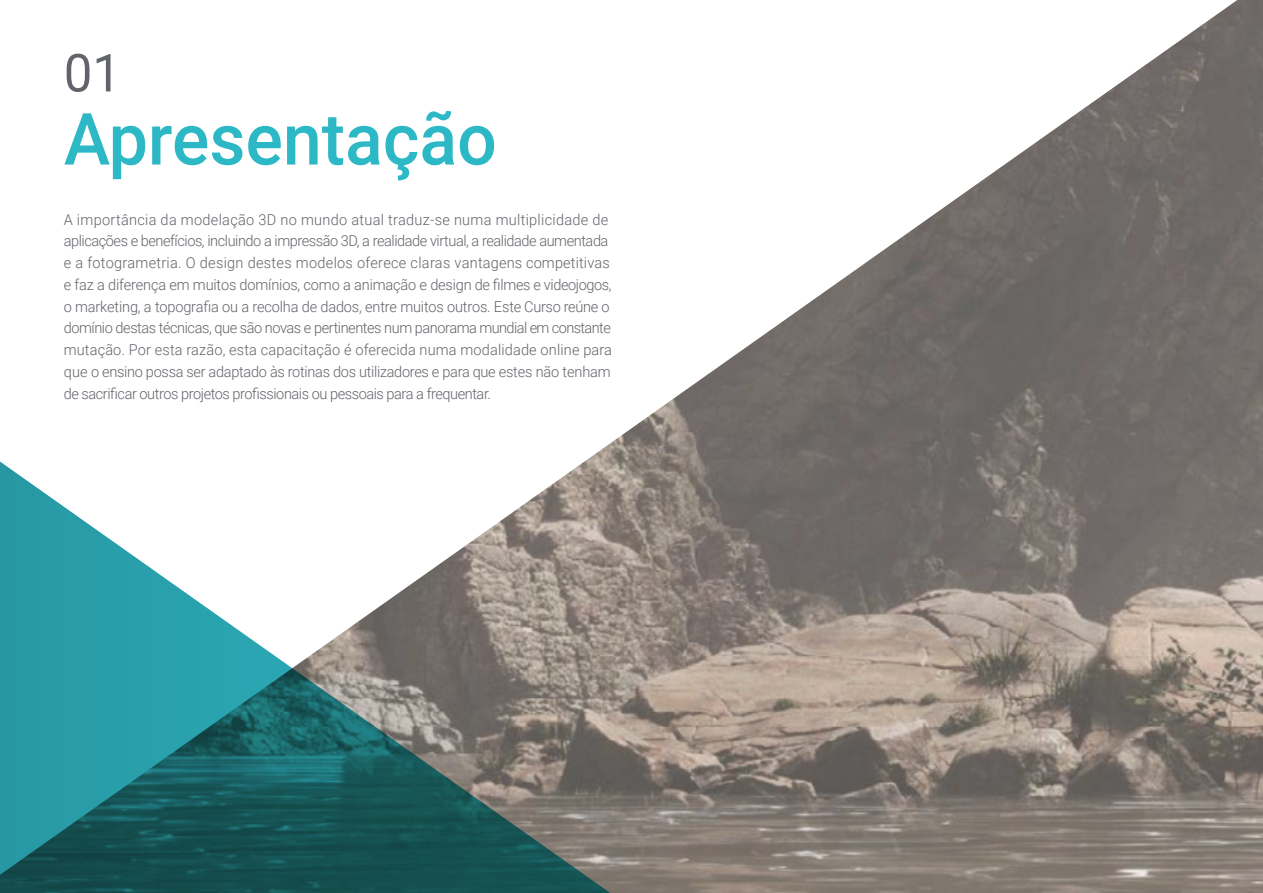
<style>
.page{position:relative;width:1263px;height:893px;background:#fff}
.page>*{position:absolute;margin:0;border:0;box-sizing:border-box;transform-origin:0 0}
.t1{font:500 72px "Roboto";color:#2db8c5}
.t2{font:52.5px "Roboto";color:#61646a}
.t3{font:300 15px/21.8px "Roboto";letter-spacing:-.015em;color:#61646a}
</style>
<div class="page">
<img style="left:607px;top:0;width:656px;height:893px">
<svg style="left:0;top:446px;width:640px;height:447px"></svg>
<h2 class="t2" style="left:64px;top:36px;width:59px">01</h2>
<h1 class="t1" style="left:64px;top:89px;width:435px">Apresentação</h1>
<p class="t3" style="left:64px;top:208px;width:550px">A importância da modelação 3D no mundo atual traduz-se numa multiplicidade de aplicações e benefícios, incluindo a impressão 3D, a realidade virtual, a realidade aumentada e a fotogrametria. O design destes modelos oferece claras vantagens competitivas e faz a diferença em muitos domínios, como a animação e design de filmes e videojogos, o marketing, a topografia ou a recolha de dados, entre muitos outros. Este Curso reúne o domínio destas técnicas, que são novas e pertinentes num panorama mundial em constante mutação. Por esta razão, esta capacitação é oferecida numa modalidade online para que o ensino possa ser adaptado às rotinas dos utilizadores e para que estes não tenham de sacrificar outros projetos profissionais ou pessoais para a frequentar.</p>
</div>
